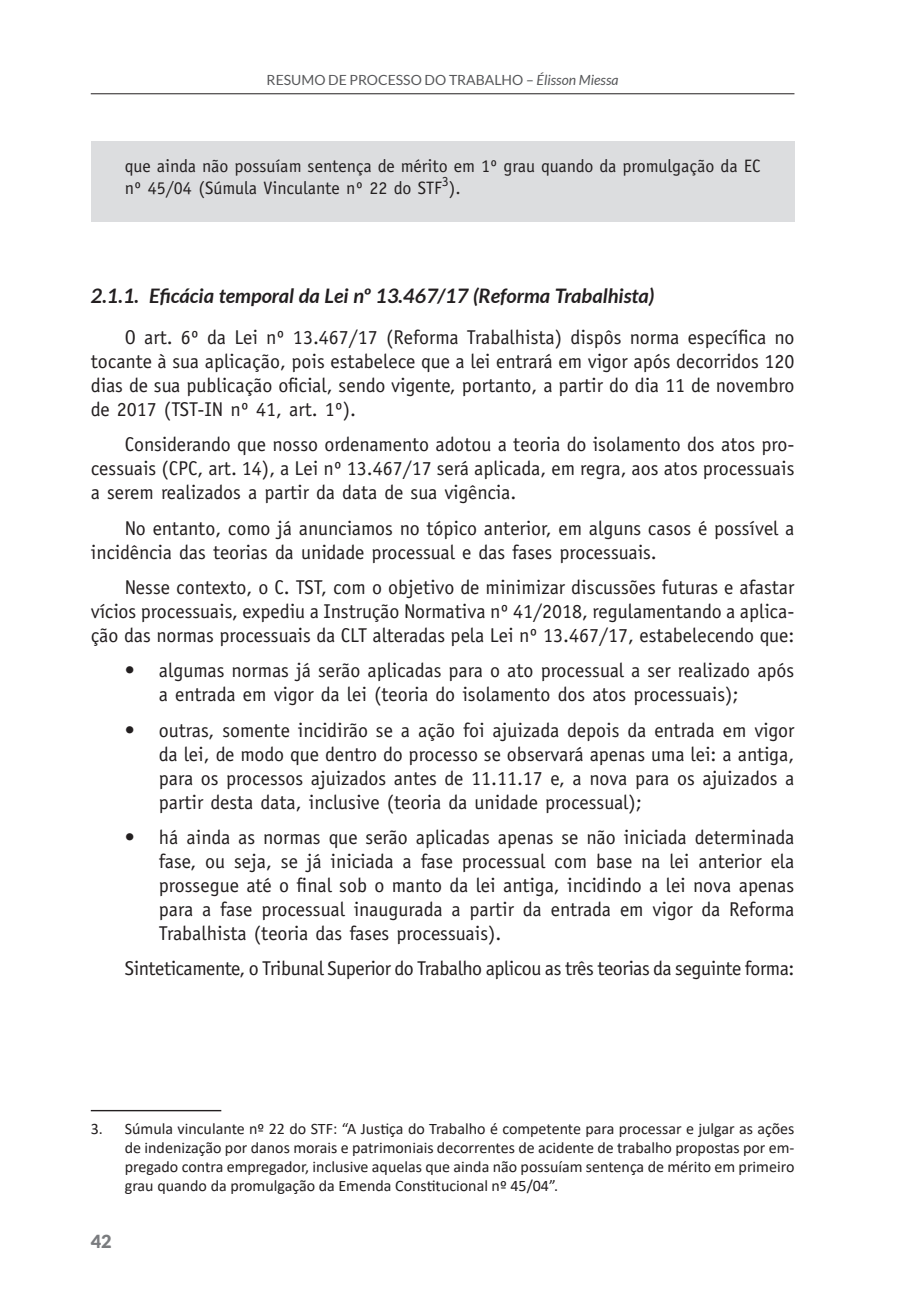
<style>
.page{position:relative;width:908px;height:1304px;background:#fff}
.page>*{position:absolute;margin:0;border:0;box-sizing:border-box;transform-origin:0 0}
.t{font:20px/24px "Officina Sans Std";color:#231f20;text-align:justify}
.t_letra{font:20px/24px "Officina Sans Std";color:#231f20;text-align:justify}
.t-2{font:20px "Officina Sans Std";letter-spacing:-.02em;color:#231f20}
.tit_3{font:italic 700 20px "Lato";color:#231f20}
.box_t_fecha{font:18px/22px "Officina Sans Std";color:#231f20}
.t1{font:900 18px "Lato";color:#7a7c7f}
.RODAPÉ{font:16px/19px "Calibri";color:#231f20;text-align:justify}
.t2{font:14px "Lato";color:#57585a}
.s1{font-style:italic}
</style>
<div class="page">
<hr style="left:91px;top:93px;width:703px;height:1px;background:#231f20">
<div style="left:91px;top:142px;width:703px;height:80px;background:#dcdddf"></div>
<hr style="left:91px;top:1110px;width:130px;height:1px;background:#231f20">
<p class="t2" style="left:266px;top:72px;width:353px">RESUMO DE PROCESSO DO TRABALHO – <span class="s1">Élisson Miessa</span></p>
<p class="box_t_fecha" style="left:125px;top:155px;width:636px">que ainda não possuíam sentença de mérito em 1º grau quando da promulgação da EC nº 45/04 (Súmula Vinculante nº 22 do STF<sup>3</sup>).</p>
<p class="tit_3" style="left:91px;top:284px;width:565px">2.1.1. Eficácia temporal da Lei nº 13.467/17 (Reforma Trabalhista)</p>
<p class="t" style="left:91px;top:325px;width:705px;text-indent:34px">O art. 6º da Lei nº 13.467/17 (Reforma Trabalhista) dispôs norma específica no tocante à sua aplicação, pois estabelece que a lei entrará em vigor após decorridos 120 dias de sua publicação oficial, sendo vigente, portanto, a partir do dia 11 de novembro de 2017 (TST-IN nº 41, art. 1º).</p>
<p class="t" style="left:91px;top:432px;width:704px;text-indent:34px">Considerando que nosso ordenamento adotou a teoria do isolamento dos atos pro&shy;cessuais (CPC, art. 14), a Lei nº 13.467/17 será aplicada, em regra, aos atos processuais a serem realizados a partir da data de sua vigência.</p>
<p class="t" style="left:91px;top:516px;width:704px;text-indent:34px">No entanto, como já anunciamos no tópico anterior, em alguns casos é possível a incidência das teorias da unidade processual e das fases processuais.</p>
<p class="t" style="left:91px;top:575px;width:705px;text-indent:34px">Nesse contexto, o C. TST, com o objetivo de minimizar discussões futuras e afastar vícios processuais, expediu a Instrução Normativa nº 41/2018, regulamentando a aplica&shy;ção das normas processuais da CLT alteradas pela Lei nº 13.467/17, estabelecendo que:</p>
<p class="t_letra" style="left:159px;top:658px;width:636px;text-indent:-34px">• algumas normas já serão aplicadas para o ato processual a ser realizado após a entrada em vigor da lei (teoria do isolamento dos atos processuais);</p>
<p class="t_letra" style="left:159px;top:718px;width:636px;text-indent:-34px">• outras, somente incidirão se a ação foi ajuizada depois da entrada em vigor da lei, de modo que dentro do processo se observará apenas uma lei: a antiga, para os processos ajuizados antes de 11.11.17 e, a nova para os ajuizados a partir desta data, inclusive (teoria da unidade processual);</p>
<p class="t_letra" style="left:159px;top:825px;width:637px;text-indent:-34px">• há ainda as normas que serão aplicadas apenas se não iniciada determinada fase, ou seja, se já iniciada a fase processual com base na lei anterior ela prossegue até o final sob o manto da lei antiga, incidindo a lei nova apenas para a fase processual inaugurada a partir da entrada em vigor da Reforma Trabalhista (teoria das fases processuais).</p>
<p class="t-2" style="left:125px;top:957px;width:670px">Sinteticamente, o Tribunal Superior do Trabalho aplicou as três teorias da seguinte forma:</p>
<p class="RODAPÉ" style="left:125px;top:1118px;width:670px;text-indent:-34px">3. Súmula vinculante nº 22 do STF: “A Justiça do Trabalho é competente para processar e julgar as ações de indenização por danos morais e patrimoniais decorrentes de acidente de trabalho propostas por em&shy;pregado contra empregador, inclusive aquelas que ainda não possuíam sentença de mérito em primeiro grau quando da promulgação da Emenda Constitucional nº 45/04”.</p>
<p class="t1" style="left:91px;top:1231px;width:22px">42</p>
</div>
